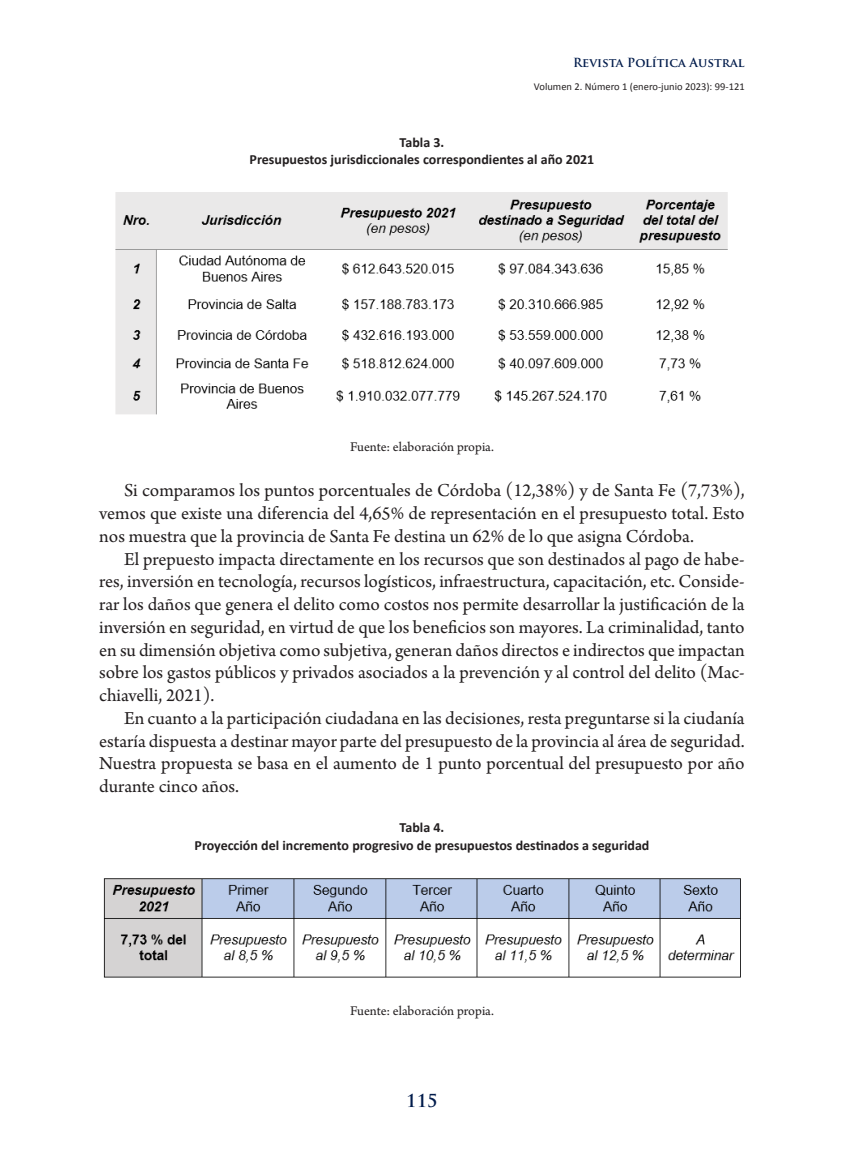
<style>
.page{position:relative;width:844px;height:1166px;background:#fff}
.page>*{position:absolute;margin:0;border:0;box-sizing:border-box;transform-origin:0 0}
.Texto_c_sangría{font:19.25px/22.8px "Arno Pro";color:#231f20;text-align:justify}
.t1{font:700 17.5px "Trajan Pro";color:#001b4b}
.Título_cuadro{font:700 14px "Calibri";color:#231f20}
.Epígrafe{font:14px "Arno Pro";letter-spacing:-.005em;color:#231f20}
.t2{font:700 12.25px "Trajan Pro";color:#001b4b}
.t3{font:10.5px "Calibri";color:#231f20}
</style>
<div class="page">
<img style="left:115px;top:192px;width:613px;height:223px">
<img style="left:103px;top:878px;width:638px;height:100px">
<p class="t2" style="left:573px;top:55px;width:173px">Revista Política Austral</p>
<p class="t3" style="left:534px;top:79px;width:212px">Volumen 2. Número 1 (enero-junio 2023): 99-121</p>
<p class="Título_cuadro" style="left:399px;top:132px;width:46px">Tabla 3.</p>
<p class="Título_cuadro" style="left:249px;top:150px;width:346px">Presupuestos jurisdiccionales correspondientes al año 2021</p>
<p class="Epígrafe" style="left:350px;top:439px;width:145px">Fuente: elaboración propia.</p>
<p class="Texto_c_sangría" style="left:99px;top:480px;width:646px;text-indent:25px">Si comparamos los puntos porcentuales de Córdoba (12,38%) y de Santa Fe (7,73%), vemos que existe una diferencia del 4,65% de representación en el presupuesto total. Esto nos muestra que la provincia de Santa Fe destina un 62% de lo que asigna Córdoba.</p>
<p class="Texto_c_sangría" style="left:99px;top:548px;width:646px;text-indent:25px">El prepuesto impacta directamente en los recursos que son destinados al pago de habe&shy;res, inversión en tecnología, recursos logísticos, infraestructura, capacitación, etc. Conside&shy;rar los daños que genera el delito como costos nos permite desarrollar la justificación de la inversión en seguridad, en virtud de que los beneficios son mayores. La criminalidad, tanto en su dimensión objetiva como subjetiva, generan daños directos e indirectos que impactan sobre los gastos públicos y privados asociados a la prevención y al control del delito (Mac&shy;chiavelli, 2021).</p>
<p class="Texto_c_sangría" style="left:99px;top:708px;width:646px;text-indent:25px">En cuanto a la participación ciudadana en las decisiones, resta preguntarse si la ciudanía estaría dispuesta a destinar mayor parte del presupuesto de la provincia al área de seguridad.<br>Nuestra propuesta se basa en el aumento de 1 punto porcentual del presupuesto por año durante cinco años.</p>
<p class="Título_cuadro" style="left:399px;top:818px;width:46px">Tabla 4.</p>
<p class="Título_cuadro" style="left:194px;top:835px;width:456px">Proyección del incremento progresivo de presupuestos destinados a seguridad</p>
<p class="Epígrafe" style="left:350px;top:1002px;width:145px">Fuente: elaboración propia.</p>
<p class="t1" style="left:406px;top:1090px;width:33px">115</p>
</div>
